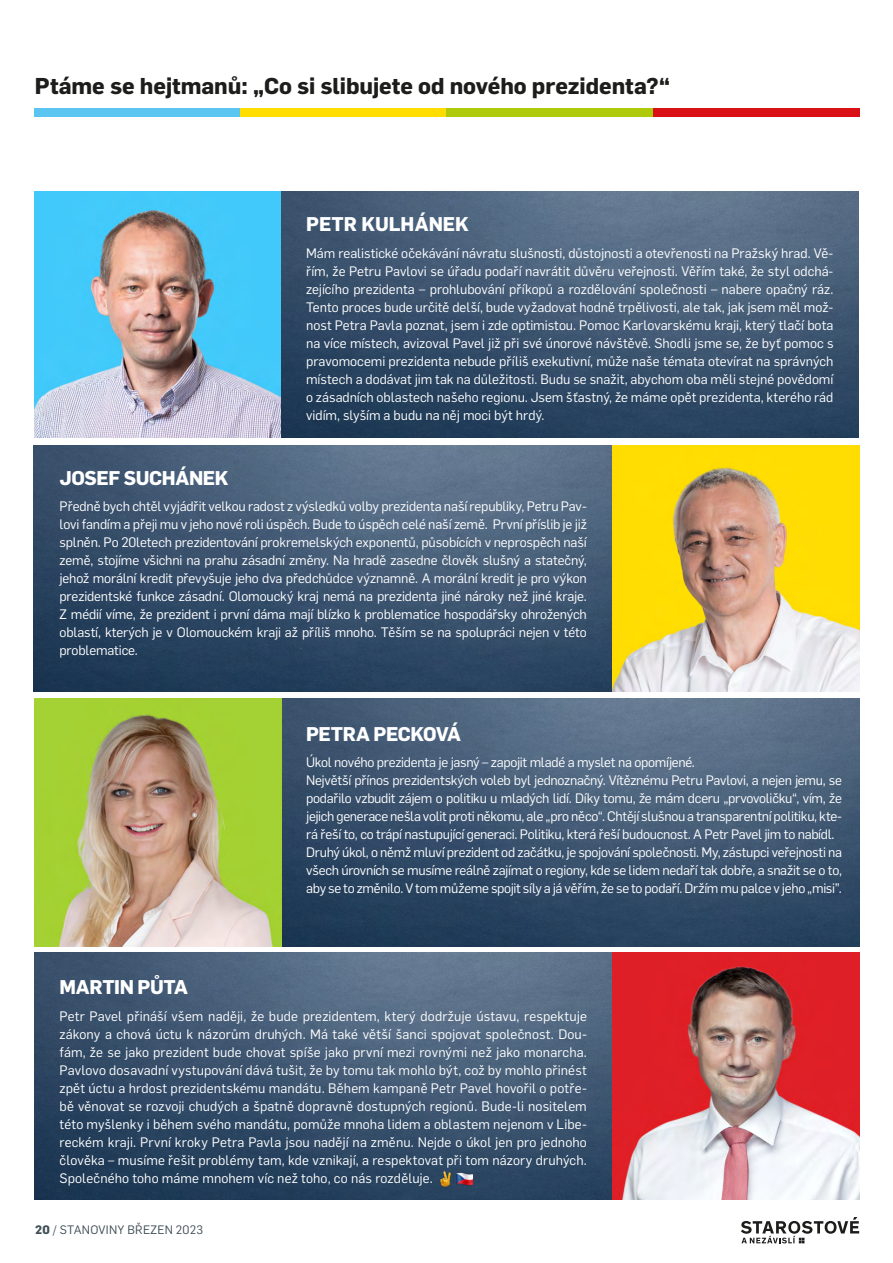
<style>
.page{position:relative;width:893px;height:1263px;background:#fff}
.page>*{position:absolute;margin:0;border:0;box-sizing:border-box;transform-origin:0 0}
.t1{font:700 22.5px "Flama";letter-spacing:-.005em;color:#1d1d1b}
.t2{font:700 19.5px "Flama";letter-spacing:-.02em;color:#fff}
.t3{font:700 19.5px "Flama";color:#fff}
.t4{font:13.5px/18px "Flama";letter-spacing:-.02em;color:#fff;text-align:justify}
.t5{font:12px "Flama";letter-spacing:.02em;color:#3f4e55}
.s1{font-weight:700}
</style>
<div class="page">
<div style="left:34px;top:108px;width:206px;height:9px;background:#5bc5f2"></div>
<div style="left:240px;top:108px;width:207px;height:9px;background:#fd0"></div>
<div style="left:447px;top:108px;width:206px;height:9px;background:#afca0b"></div>
<div style="left:653px;top:108px;width:207px;height:9px;background:#d91016"></div>
<svg style="left:741px;top:1217px;width:118px;height:26px"></svg>
<img style="left:34px;top:445px;width:579px;height:247px">
<img style="left:613px;top:445px;width:247px;height:247px">
<img style="left:281px;top:699px;width:578px;height:247px">
<img style="left:34px;top:699px;width:247px;height:247px">
<img style="left:34px;top:952px;width:579px;height:248px">
<img style="left:613px;top:952px;width:247px;height:248px">
<img style="left:280px;top:191px;width:579px;height:247px">
<img style="left:34px;top:191px;width:246px;height:247px">
<img style="left:457px;top:1171px;width:15px;height:15px">
<img style="left:438px;top:1171px;width:15px;height:15px">
<h1 class="t1" style="left:35px;top:69px;width:637px">Ptáme se hejtmanů: „Co si slibujete od nového prezidenta?“</h1>
<h2 class="t3" style="left:306px;top:210px;width:164px">PETR KULHÁNEK</h2>
<p class="t4" style="left:306px;top:243px;width:529px">Mám realistické očekávání návratu slušnosti, důstojnosti a otevřenosti na Pražský hrad. Vě&shy;řím, že Petru Pavlovi se úřadu podaří navrátit důvěru veřejnosti. Věřím také, že styl odchá&shy;zejícího prezidenta – prohlubování příkopů a rozdělování společnosti – nabere opačný ráz.<br>Tento proces bude určitě delší, bude vyžadovat hodně trpělivosti, ale tak, jak jsem měl mož&shy;nost Petra Pavla poznat, jsem i zde optimistou. Pomoc Karlovarskému kraji, který tlačí bota na více místech, avizoval Pavel již při své únorové návštěvě. Shodli jsme se, že byť pomoc s pravomocemi prezidenta nebude příliš exekutivní, může naše témata otevírat na správných místech a dodávat jim tak na důležitosti. Budu se snažit, abychom oba měli stejné povědomí o zásadních oblastech našeho regionu. Jsem šťastný, že máme opět prezidenta, kterého rád vidím, slyším a budu na něj moci být hrdý.</p>
<h2 class="t2" style="left:60px;top:464px;width:170px">JOSEF SUCHÁNEK</h2>
<p class="t4" style="left:60px;top:497px;width:529px">Předně bych chtěl vyjádřit velkou radost z výsledků volby prezidenta naší republiky, Petru Pav&shy;lovi fandím a přeji mu v jeho nové roli úspěch. Bude to úspěch celé naší země. První příslib je již splněn. Po 20letech prezidentování prokremelských exponentů, působících v neprospěch naší země, stojíme všichni na prahu zásadní změny. Na hradě zasedne člověk slušný a statečný, jehož morální kredit převyšuje jeho dva předchůdce významně. A morální kredit je pro výkon prezidentské funkce zásadní. Olomoucký kraj nemá na prezidenta jiné nároky než jiné kraje.<br>Z médií víme, že prezident i první dáma mají blízko k problematice hospodářsky ohrožených oblastí, kterých je v Olomouckém kraji až příliš mnoho. Těším se na spolupráci nejen v této problematice.</p>
<h2 class="t2" style="left:306px;top:719px;width:156px">PETRA PECKOVÁ</h2>
<p class="t4" style="left:306px;top:752px;width:537px;text-align:left">Úkol nového prezidenta je jasný – zapojit mladé a myslet na opomíjené.<br>Největší přínos prezidentských voleb byl jednoznačný. Vítěznému Petru Pavlovi, a nejen jemu, se podařilo vzbudit zájem o politiku u mladých lidí. Díky tomu, že mám dceru „prvovoličku“, vím, že jejich generace nešla volit proti někomu, ale „pro něco“. Chtějí slušnou a transparentní politiku, kte&shy;rá řeší to, co trápí nastupující generaci. Politiku, která řeší budoucnost. A Petr Pavel jim to nabídl.<br>Druhý úkol, o němž mluví prezident od začátku, je spojování společnosti. My, zástupci veřejnosti na všech úrovních se musíme reálně zajímat o regiony, kde se lidem nedaří tak dobře, a snažit se o to, aby se to změnilo. V tom můžeme spojit síly a já věřím, že se to podaří. Držím mu palce v jeho „misi”.</p>
<h2 class="t2" style="left:60px;top:973px;width:130px">MARTIN PŮTA</h2>
<p class="t4" style="left:60px;top:1006px;width:529px">Petr Pavel přináší všem naději, že bude prezidentem, který dodržuje ústavu, respektuje zákony a chová úctu k názorům druhých. Má také větší šanci spojovat společnost. Dou&shy;fám, že se jako prezident bude chovat spíše jako první mezi rovnými než jako monarcha.<br>Pavlovo dosavadní vystupování dává tušit, že by tomu tak mohlo být, což by mohlo přinést zpět úctu a hrdost prezidentskému mandátu. Během kampaně Petr Pavel hovořil o potře&shy;bě věnovat se rozvoji chudých a špatně dopravně dostupných regionů. Bude-li nositelem této myšlenky i během svého mandátu, pomůže mnoha lidem a oblastem nejenom v Libe&shy;reckém kraji. První kroky Petra Pavla jsou nadějí na změnu. Nejde o úkol jen pro jednoho člověka – musíme řešit problémy tam, kde vznikají, a respektovat při tom názory druhých.<br>Společného toho máme mnohem víc než toho, co nás rozděluje.</p>
<p class="t5" style="left:35px;top:1221px;width:170px"><span class="s1">20</span> / STANOVINY BŘEZEN 2023</p>
</div>
